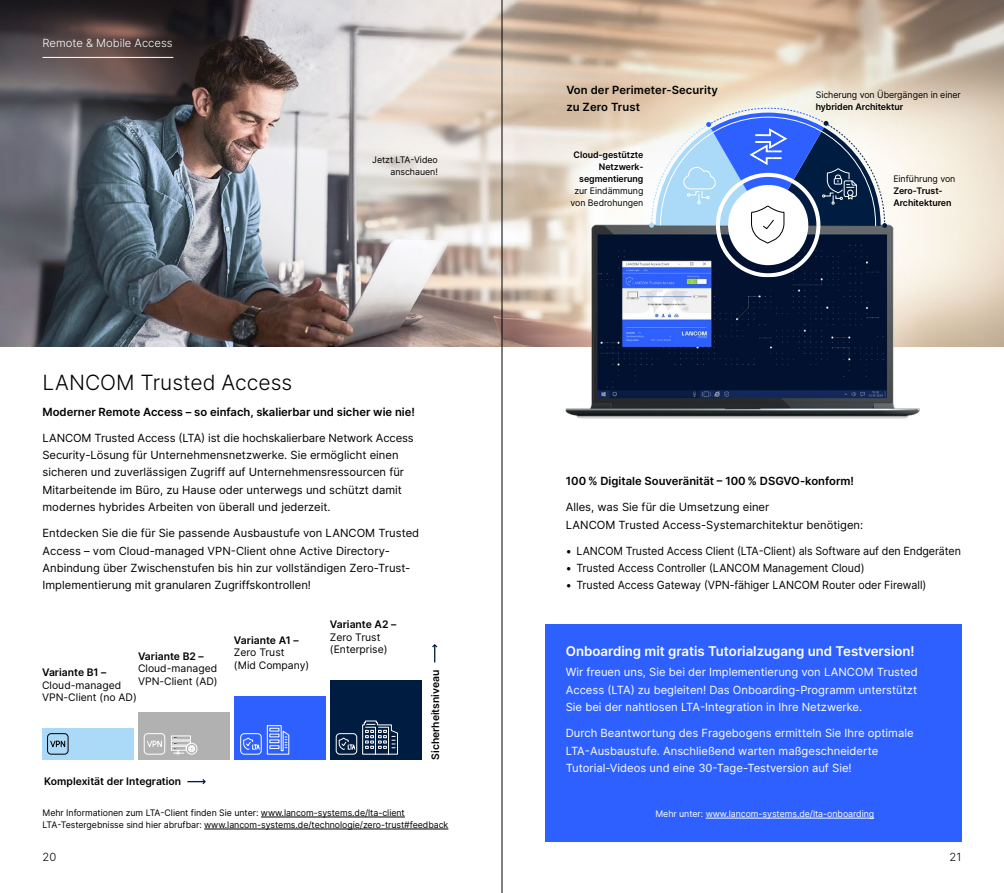
<style>
.page{position:relative;width:1004px;height:893px;background:#fff}
.page>*{position:absolute;margin:0;border:0;box-sizing:border-box;transform-origin:0 0}
.t1{font:300 21px "Inter";color:#000}
.t2{font:600 13.5px "Inter";color:#fff}
.t3{font:11.25px/17.4px "Inter";color:#000}
.t4{font:11.25px/17.4px "Inter";color:#fff;text-align:justify}
.t5{font:11.25px "Inter";color:#000;scale:.95 1}
.t6{font:600 11.25px/17.4px "Inter";color:#000}
.t7{font:300 11.25px "Inter";color:#fff}
.t8{font:300 11.25px "Inter";color:#000}
.t9{font:10.35px/12.5px "Inter";color:#000}
.t10{font:600 10.35px "Inter";color:#000}
.t11{font:9px/12px "Inter";letter-spacing:-.005em;color:#000}
.t12{font:600 9px/12px "Inter";letter-spacing:-.005em;color:#000;text-align:right}
.t13{font:9px "Inter";letter-spacing:-.005em;color:#fff}
</style>
<div class="page">
<div style="left:544px;top:624px;width:417px;height:218px;background:#2e60ff"></div>
<img style="left:0;top:0;width:1003px;height:346px">
<svg style="left:187px;top:779px;width:19px;height:6px"></svg>
<svg style="left:432px;top:644px;width:6px;height:18px"></svg>
<div style="left:42px;top:728px;width:92px;height:32px;background:#aadaf7"></div>
<div style="left:138px;top:711px;width:92px;height:48px;background:#b1b1b1"></div>
<div style="left:234px;top:696px;width:92px;height:64px;background:#2e60ff"></div>
<div style="left:330px;top:680px;width:92px;height:80px;background:#001d41"></div>
<svg style="left:267px;top:725px;width:22px;height:30px"></svg>
<svg style="left:362px;top:721px;width:36px;height:34px"></svg>
<div style="left:240px;top:733px;width:21px;height:21px;border:1px solid #fff;border-radius:4px"></div>
<svg style="left:243px;top:738px;width:17px;height:12px"></svg>
<div style="left:336px;top:733px;width:21px;height:21px;border:1px solid #fff;border-radius:4px"></div>
<svg style="left:339px;top:738px;width:16px;height:12px"></svg>
<div style="left:47px;top:733px;width:21px;height:21px;border:1px solid #000;border-radius:4px"></div>
<svg style="left:50px;top:740px;width:15px;height:8px"></svg>
<div style="left:144px;top:733px;width:21px;height:21px;border:1px solid #fff;border-radius:4px"></div>
<svg style="left:147px;top:740px;width:15px;height:7px"></svg>
<div style="left:171px;top:736px;width:20px;height:4px;border:1px solid #fff"></div>
<svg style="left:171px;top:737px;width:26px;height:18px"></svg>
<img style="left:559px;top:222px;width:366px;height:197px">
<svg style="left:649px;top:107px;width:238px;height:170px"></svg>
<hr style="left:43px;top:57px;width:130px;height:1px;background:#fff">
<hr style="left:261px;top:817px;width:144px;height:1px;background:#000">
<hr style="left:204px;top:829px;width:244px;height:1px;background:#000">
<hr style="left:705px;top:818px;width:169px;height:1px;background:#fff">
<hr style="left:501px;top:0;width:1px;height:893px;background:#000">
<p class="t7" style="left:43px;top:35px;width:132px">Remote &amp; Mobile Access</p>
<p class="t11" style="left:372px;top:153px;width:67px;text-align:right">Jetzt LTA-Video anschauen!</p>
<h1 class="t1" style="left:43px;top:367px;width:251px">LANCOM Trusted Access</h1>
<p class="t6" style="left:43px;top:402px;width:374px">Moderner Remote Access – so einfach, skalierbar und sicher wie nie!</p>
<p class="t3" style="left:43px;top:429px;width:373px">LANCOM Trusted Access (LTA) ist die hochskalierbare Network Access Security-Lösung für Unternehmensnetzwerke. Sie ermöglicht einen sicheren und zuverlässigen Zugriff auf Unternehmensressourcen für Mitarbeitende im Büro, zu Hause oder unterwegs und schützt damit modernes hybrides Arbeiten von überall und jederzeit.</p>
<p class="t3" style="left:43px;top:524px;width:378px">Entdecken Sie die für Sie passende Ausbaustufe von LANCOM Trusted Access – vom Cloud-managed VPN-Client ohne Active Directory-Anbindung über Zwischenstufen bis hin zur vollständigen Zero-Trust-Implementierung mit granularen Zugriffskontrollen!</p>
<p class="t10" style="left:138px;top:648px;width:67px">Variante B2 –</p>
<p class="t9" style="left:138px;top:662px;width:81px">Cloud-managed<br>VPN-Client (AD)</p>
<p class="t10" style="left:42px;top:665px;width:66px">Variante B1 –</p>
<p class="t9" style="left:42px;top:679px;width:96px">Cloud-managed<br>VPN-Client (no AD)</p>
<p class="t10" style="left:234px;top:632px;width:66px">Variante A1 –</p>
<p class="t9" style="left:234px;top:646px;width:77px">Zero Trust<br>(Mid Company)</p>
<p class="t10" style="left:330px;top:617px;width:68px">Variante A2 –</p>
<p class="t9" style="left:330px;top:631px;width:59px">Zero Trust (Enterprise)</p>
<p class="t10" style="left:44px;top:773px;width:138px">Komplexität der Integration</p>
<p class="t10" style="left:427px;top:760px;width:92px;rotate:-90deg">Sicherheitsniveau</p>
<p class="t11" style="left:43px;top:806px;width:407px">Mehr Informationen zum LTA-Client finden Sie unter: www.lancom-systems.de/lta-client<br>LTA-Testergebnisse sind hier abrufbar: www.lancom-systems.de/technologie/zero-trust#feedback</p>
<p class="t6" style="left:566px;top:81px;width:153px">Von der Perimeter-Security zu Zero Trust</p>
<p class="t12" style="left:573px;top:149px;width:71px">Cloud-gestützte<br>Netzwerk&shy;segmentierung</p>
<p class="t11" style="left:570px;top:185px;width:74px;text-align:center">zur Eindämmung von Bedrohungen</p>
<p class="t11" style="left:815px;top:89px;width:147px">Sicherung von Übergängen in einer</p>
<p class="t12" style="left:815px;top:101px;width:89px">hybriden Architektur</p>
<p class="t11" style="left:893px;top:173px;width:64px">Einführung von</p>
<p class="t12" style="left:893px;top:185px;width:60px;text-align:left">Zero-Trust-<br>Architekturen</p>
<p class="t6" style="left:566px;top:472px;width:290px">100 % Digitale Souveränität – 100 % DSGVO-konform!</p>
<p class="t3" style="left:566px;top:498px;width:299px">Alles, was Sie für die Umsetzung einer<br>LANCOM Trusted Access-Systemarchitektur benötigen:</p>
<p class="t5" style="left:566px;top:542px;width:417px">• LANCOM Trusted Access Client (LTA-Client) als Software auf den Endgeräten</p>
<p class="t5" style="left:566px;top:560px;width:316px">• Trusted Access Controller (LANCOM Management Cloud)</p>
<p class="t5" style="left:566px;top:577px;width:381px">• Trusted Access Gateway (VPN-fähiger LANCOM Router oder Firewall)</p>
<p class="t2" style="left:566px;top:641px;width:350px">Onboarding mit gratis Tutorialzugang und Testversion!</p>
<p class="t4" style="left:566px;top:663px;width:353px">Wir freuen uns, Sie bei der Implementierung von LANCOM Trusted Access (LTA) zu begleiten! Das Onboarding-Programm unterstützt Sie bei der nahtlosen LTA-Integration in Ihre Netzwerke.</p>
<p class="t4" style="left:566px;top:724px;width:349px;text-align:left">Durch Beantwortung des Fragebogens ermitteln Sie Ihre optimale<br>LTA-Ausbaustufe. Anschließend warten maßgeschneiderte<br>Tutorial-Videos und eine 30-Tage-Testversion auf Sie!</p>
<p class="t13" style="left:655px;top:807px;width:220px">Mehr unter: www.lancom-systems.de/lta-onboarding</p>
<p class="t8" style="left:43px;top:849px;width:15px">20</p>
<p class="t8" style="left:949px;top:849px;width:13px">21</p>
</div>
